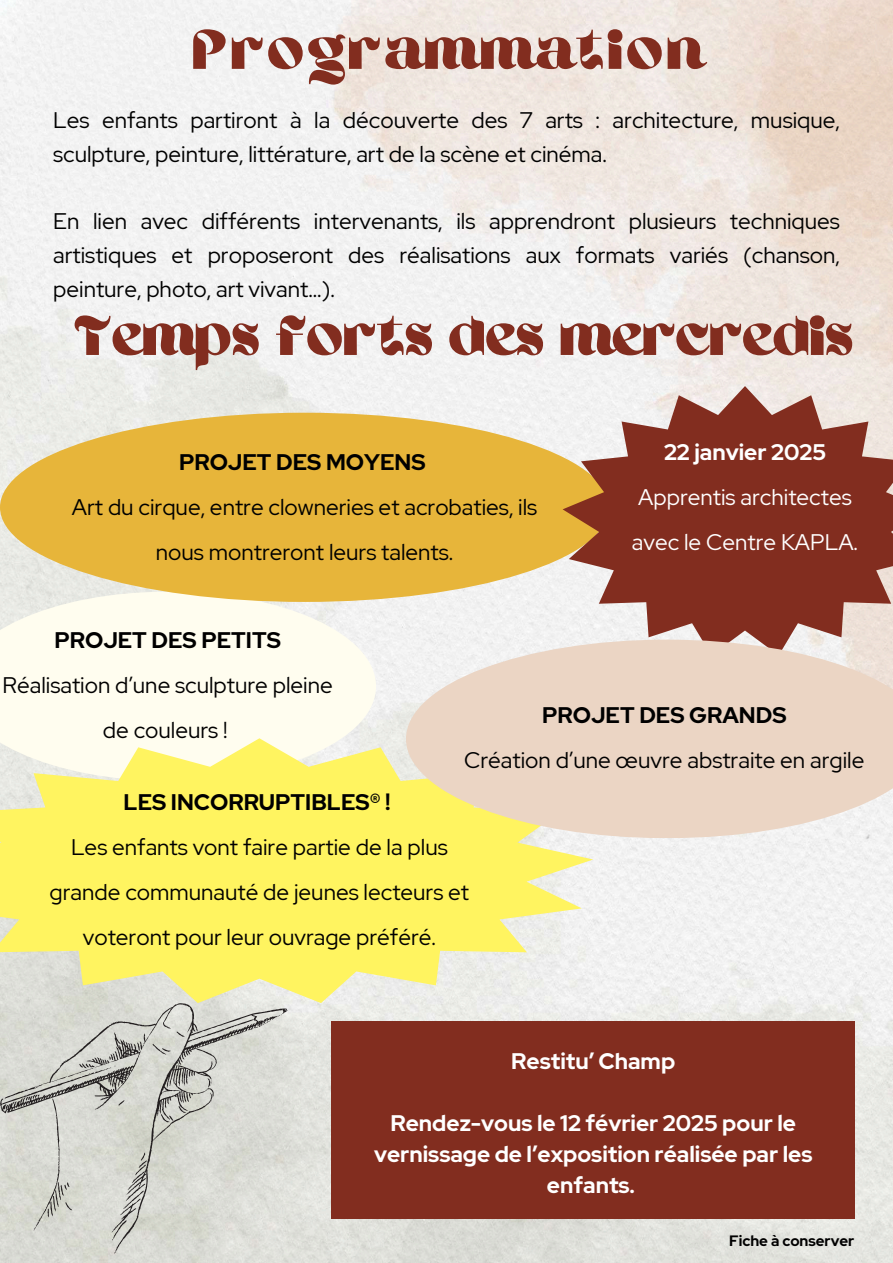
<style>
.page{position:relative;width:893px;height:1263px;background:#fff}
.page>*{position:absolute;margin:0;border:0;box-sizing:border-box;transform-origin:0 0}
.t1{font:57.75px "Ahsing";color:#822d1f}
.t2{font:57.75px "Ahsing";letter-spacing:.06em;color:#822d1f}
.t3{font:22.5px/45px "Red Hat Display";color:#000;text-align:center}
.t4{font:700 22.5px/30.9px "Red Hat Display";color:#fff;text-align:center}
.t5{font:700 22.5px "Red Hat Display";color:#000}
.t6{font:22.5px/45px "Red Hat Display";color:#fff}
.t7{font:700 15px "Red Hat Display";color:#000}
</style>
<div class="page">
<img style="left:0;top:0;width:893px;height:1263px">
<div style="left:332px;top:1022px;width:523px;height:197px;background:#822d1f"></div>
<svg style="left:0;top:592px;width:376px;height:146px;fill:#fffdef"></svg>
<svg style="left:0;top:1003px;width:287px;height:251px;background:#d0d0ca"></svg>
<svg style="left:112px;top:1190px;width:32px;height:50px;background:#c1c1bb"></svg>
<svg style="left:179px;top:1106px;width:7px;height:7px"></svg>
<svg style="left:177px;top:1031px;width:8px;height:6px"></svg>
<svg style="left:132px;top:1152px;width:15px;height:31px"></svg>
<svg style="left:152px;top:1044px;width:19px;height:10px"></svg>
<svg style="left:118px;top:1100px;width:6px;height:6px"></svg>
<svg style="left:161px;top:1114px;width:12px;height:8px"></svg>
<svg style="left:25px;top:1094px;width:47px;height:136px;background:#cdcec7"></svg>
<svg style="left:137px;top:1042px;width:3px;height:9px"></svg>
<svg style="left:79px;top:1063px;width:15px;height:5px"></svg>
<svg style="left:109px;top:1054px;width:4px;height:6px"></svg>
<svg style="left:186px;top:1070px;width:2px;height:14px"></svg>
<div style="left:0;top:413px;width:609px;height:189px;background:#e7b53a;border-radius:50%"></div>
<svg style="left:0;top:738px;width:593px;height:265px;background:#faf283"></svg>
<svg style="left:562px;top:386px;width:331px;height:254px;background:#a06153"></svg>
<svg style="left:406px;top:640px;width:487px;height:198px;background:#ecd9c4"></svg>
<h1 class="t2" style="left:192px;top:26px;width:511px">Programmation</h1>
<p class="t3" style="left:53px;top:103px;width:788px;line-height:33.8px;text-align:left">Les enfants partiront à la découverte des 7 arts : architecture, musique, sculpture, peinture, littérature, art de la scène et cinéma.</p>
<p class="t3" style="left:53px;top:205px;width:788px;line-height:33.8px;text-align:justify">En lien avec différents intervenants, ils apprendront plusieurs techniques artistiques et proposeront des réalisations aux formats variés (chanson, peinture, photo, art vivant...).</p>
<h1 class="t1" style="left:74px;top:312px;width:781px">Temps forts des mercredis</h1>
<p class="t5" style="left:179px;top:447px;width:248px">PROJET DES MOYENS</p>
<p class="t3" style="left:72px;top:484px;width:467px">Art du cirque, entre clowneries et acrobaties, ils nous montreront leurs talents.</p>
<p class="t4" style="left:664px;top:437px;width:163px">22 janvier 2025</p>
<p class="t6" style="left:632px;top:475px;width:228px">Apprentis architectes avec le Centre KAPLA.</p>
<p class="t5" style="left:54px;top:625px;width:228px">PROJET DES PETITS</p>
<p class="t3" style="left:3px;top:663px;width:332px">Réalisation d’une sculpture pleine de couleurs !</p>
<p class="t5" style="left:542px;top:700px;width:246px">PROJET DES GRANDS</p>
<p class="t3" style="left:464px;top:738px;width:402px">Création d’une œuvre abstraite en argile</p>
<p class="t5" style="left:124px;top:787px;width:269px">LES INCORRUPTIBLES® !</p>
<p class="t3" style="left:50px;top:825px;width:421px">Les enfants vont faire partie de la plus grande communauté de jeunes lecteurs et voteront pour leur ouvrage préféré.</p>
<p class="t4" style="left:511px;top:1046px;width:165px">Restitu’ Champ</p>
<p class="t4" style="left:374px;top:1108px;width:440px">Rendez-vous le 12 février 2025 pour le vernissage de l’exposition réalisée par les enfants.</p>
<p class="t7" style="left:729px;top:1231px;width:127px">Fiche à conserver</p>
</div>
